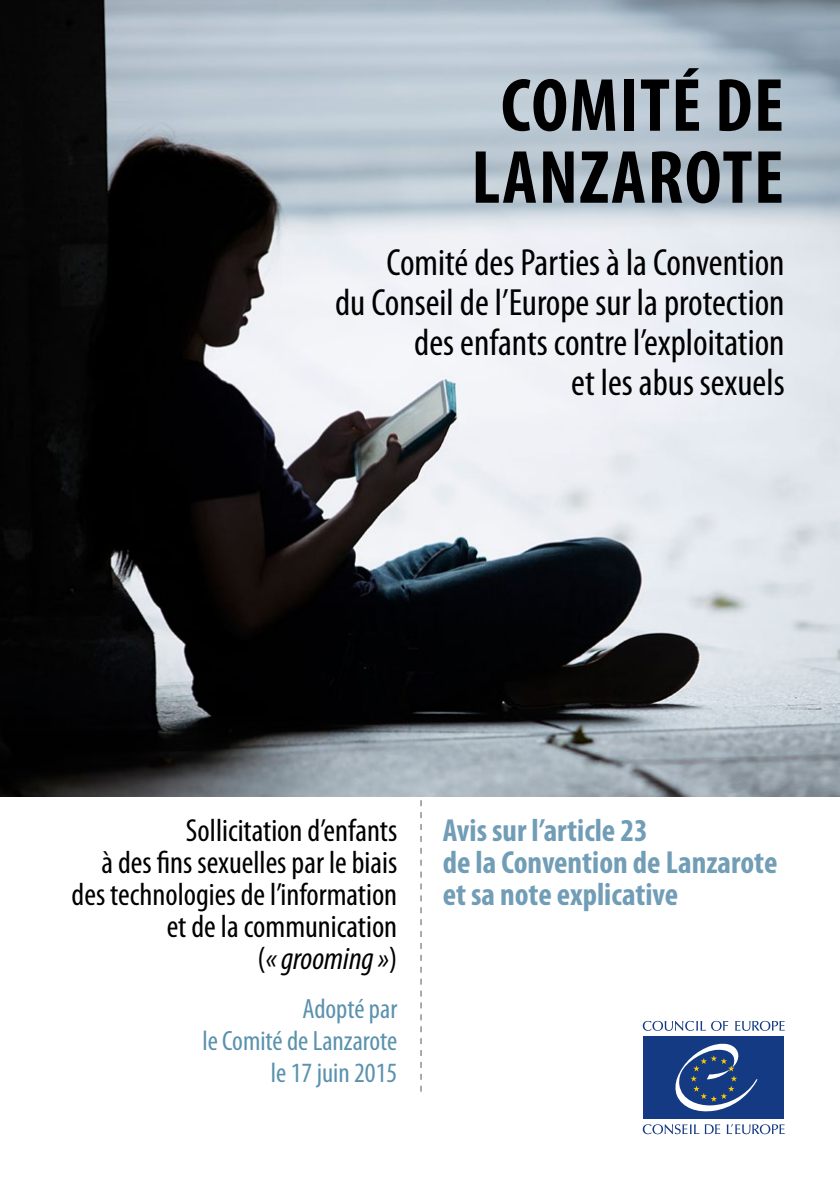
<style>
.page{position:relative;width:840px;height:1191px;background:#fff}
.page>*{position:absolute;margin:0;border:0;box-sizing:border-box;transform-origin:0 0}
.t1{font:700 condensed 76px/72px "Myriad Pro";letter-spacing:.02em;color:#000;text-align:center}
.t2{font:condensed 38px/40px "Myriad Pro";color:#000;text-align:right}
.t3{font:condensed 32px/32px "Myriad Pro";color:#000;text-align:right}
.t4{font:700 condensed 32px/32px "Myriad Pro";color:#719db7}
.t5{font:condensed 28px/32px "Myriad Pro";color:#5b92ae;text-align:right}
.s1{font-style:italic}
</style>
<div class="page">
<svg style="left:420px;top:800px;width:1px;height:291px"></svg>
<svg style="left:735px;top:1020px;width:49px;height:10px"></svg>
<svg style="left:642px;top:1020px;width:85px;height:10px"></svg>
<svg style="left:726px;top:1124px;width:58px;height:10px"></svg>
<svg style="left:642px;top:1124px;width:77px;height:10px"></svg>
<div style="left:643px;top:1036px;width:140px;height:82px;background:#143a84"></div>
<svg style="left:675px;top:1043px;width:82px;height:68px"></svg>
<img style="left:0;top:0;width:839px;height:796px">
<h1 class="t1" style="left:471px;top:68px;width:314px">COMITÉ DE<br>LANZAROTE</h1>
<p class="t2" style="left:335px;top:242px;width:451px">Comité des Parties à la Convention<br>du Conseil de l’Europe sur la protection des enfants contre l’exploitation<br>et les abus sexuels</p>
<p class="t3" style="left:72px;top:813px;width:327px">Sollicitation d’enfants<br>à des fins sexuelles par le biais des technologies de l’information et de la communication (<span class="s1">«grooming»</span>)</p>
<p class="t5" style="left:202px;top:992px;width:196px">Adopté par<br>le Comité de Lanzarote le 17 juin 2015</p>
<p class="t4" style="left:442px;top:813px;width:336px">Avis sur l’article 23<br>de la Convention de Lanzarote et sa note explicative</p>
</div>
